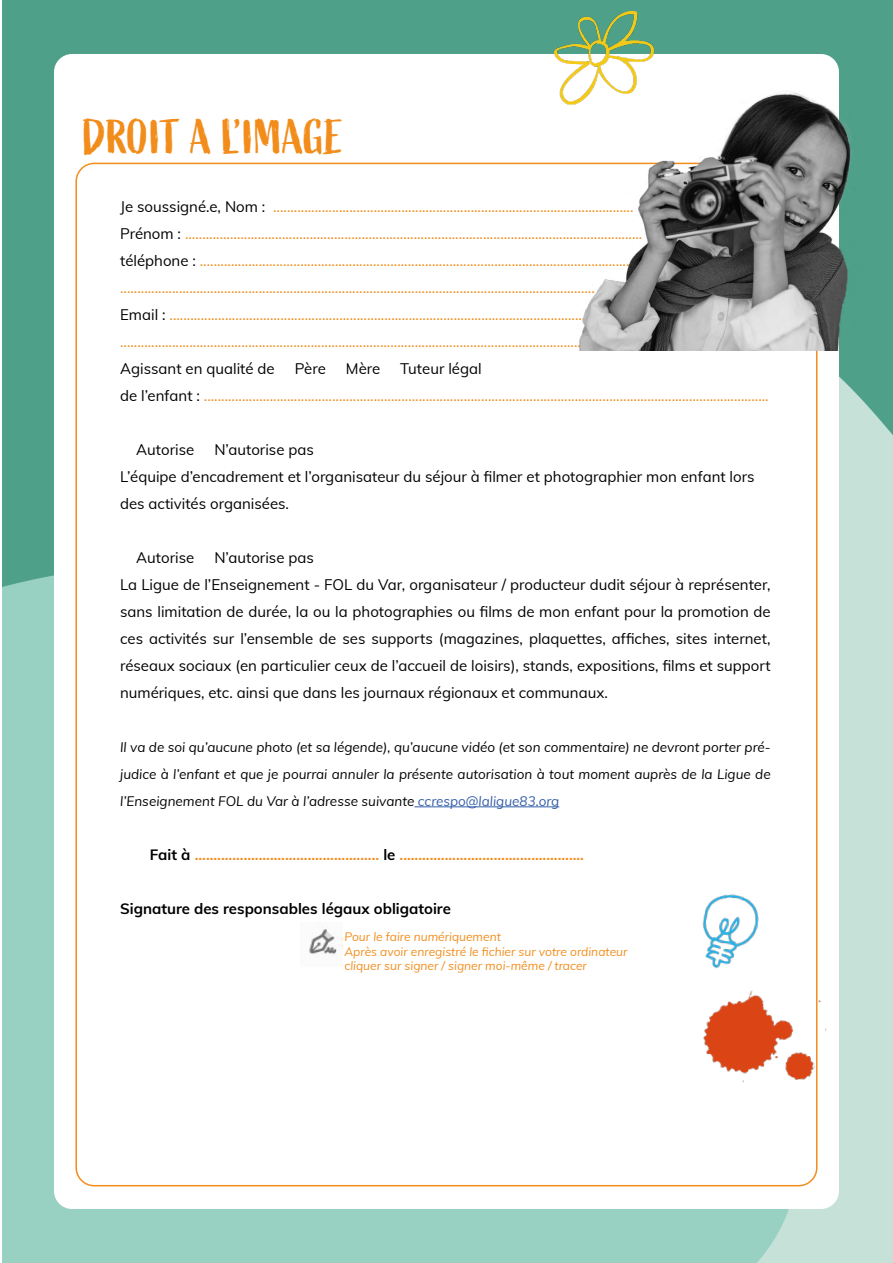
<style>
.page{position:relative;width:893px;height:1263px;background:#fff}
.page>*{position:absolute;margin:0;border:0;box-sizing:border-box;transform-origin:0 0}
.t1{font:48px "Active";color:#f28d1c}
.t2{font:15px/27px "Muli";color:#f28d1c}
.t3{font:15px/27px "Muli";color:#000}
.t4{font:700 15px "Muli";color:#f28d1c}
.t5{font:700 15px "Muli";color:#000}
.t6{font:italic 13.5px/27px "Muli";color:#000;text-align:justify}
.t7{font:italic 12px/14.4px "Muli";color:#f28d1c}
.s1{color:#000}
.s2{color:#345ea9}
</style>
<div class="page">
<img style="left:2px;top:0;width:891px;height:1263px">
<div style="left:54px;top:54px;width:785px;height:1155px;background:#fff;border-radius:18px"></div>
<hr style="left:414px;top:806px;width:145px;height:1px;background:#345ea9">
<img style="left:658px;top:883px;width:184px;height:322px">
<img style="left:561px;top:69px;width:332px;height:282px">
<img style="left:555px;top:11px;width:107px;height:104px">
<img style="left:309px;top:929px;width:33px;height:26px">
<h1 class="t1" style="left:83px;top:110px;width:262px">DROIT A L’IMAGE</h1>
<p class="t2" style="left:120px;top:192px;width:524px"><span class="s1">Je soussigné.e, Nom :</span> ........................................................................................................<br><span class="s1">Prénom :</span> .................................................................................................................................... <span class="s1">téléphone :</span> ............................................................................................................................. .........................................................................................................................................<br><span class="s1">Email :</span> ........................................................................................................................ .....................................................................................................................................</p>
<p class="t3" style="left:120px;top:354px;width:156px">Agissant en qualité de</p>
<p class="t3" style="left:295px;top:354px;width:33px">Père</p>
<p class="t3" style="left:346px;top:354px;width:36px">Mère</p>
<p class="t2" style="left:120px;top:354px;width:650px;text-align:center"><span class="s1">Tuteur légal<br>de l’enfant :</span> ...................................................................................................................................................................</p>
<p class="t3" style="left:120px;top:435px;width:636px;text-indent:94px">N’autorise pas<br>L’équipe d’encadrement et l’organisateur du séjour à filmer et photographier mon enfant lors des activités organisées.</p>
<p class="t3" style="left:136px;top:543px;width:60px">Autorise</p>
<p class="t3" style="left:136px;top:435px;width:60px">Autorise</p>
<p class="t3" style="left:120px;top:543px;width:652px;text-indent:94px">N’autorise pas<br>La Ligue de l’Enseignement - FOL du Var, organisateur / producteur dudit séjour à représenter, sans limitation de durée, la ou la photographies ou films de mon enfant pour la promotion de ces activités sur l’ensemble de ses supports (magazines, plaquettes, affiches, sites internet, réseaux sociaux (en particulier ceux de l’accueil de loisirs), stands, expositions, films et support numériques, etc. ainsi que dans les journaux régionaux et communaux.</p>
<p class="t6" style="left:120px;top:733px;width:652px">Il va de soi qu’aucune photo (et sa légende), qu’aucune vidéo (et son commentaire) ne devront porter pré&shy;judice à l’enfant et que je pourrai annuler la présente autorisation à tout moment auprès de la Ligue de l’Enseignement FOL du Var à l’adresse suivante <span class="s2">ccrespo@laligue83.org</span></p>
<p class="t4" style="left:150px;top:843px;width:436px"><span class="s1">Fait à</span> ................................................. <span class="s1">le</span> .................................................</p>
<p class="t5" style="left:120px;top:897px;width:332px">Signature des responsables légaux obligatoire</p>
<p class="t7" style="left:344px;top:929px;width:285px">Pour le faire numériquement<br>Après avoir enregistré le fichier sur votre ordinateur cliquer sur signer / signer moi-même / tracer</p>
</div>
